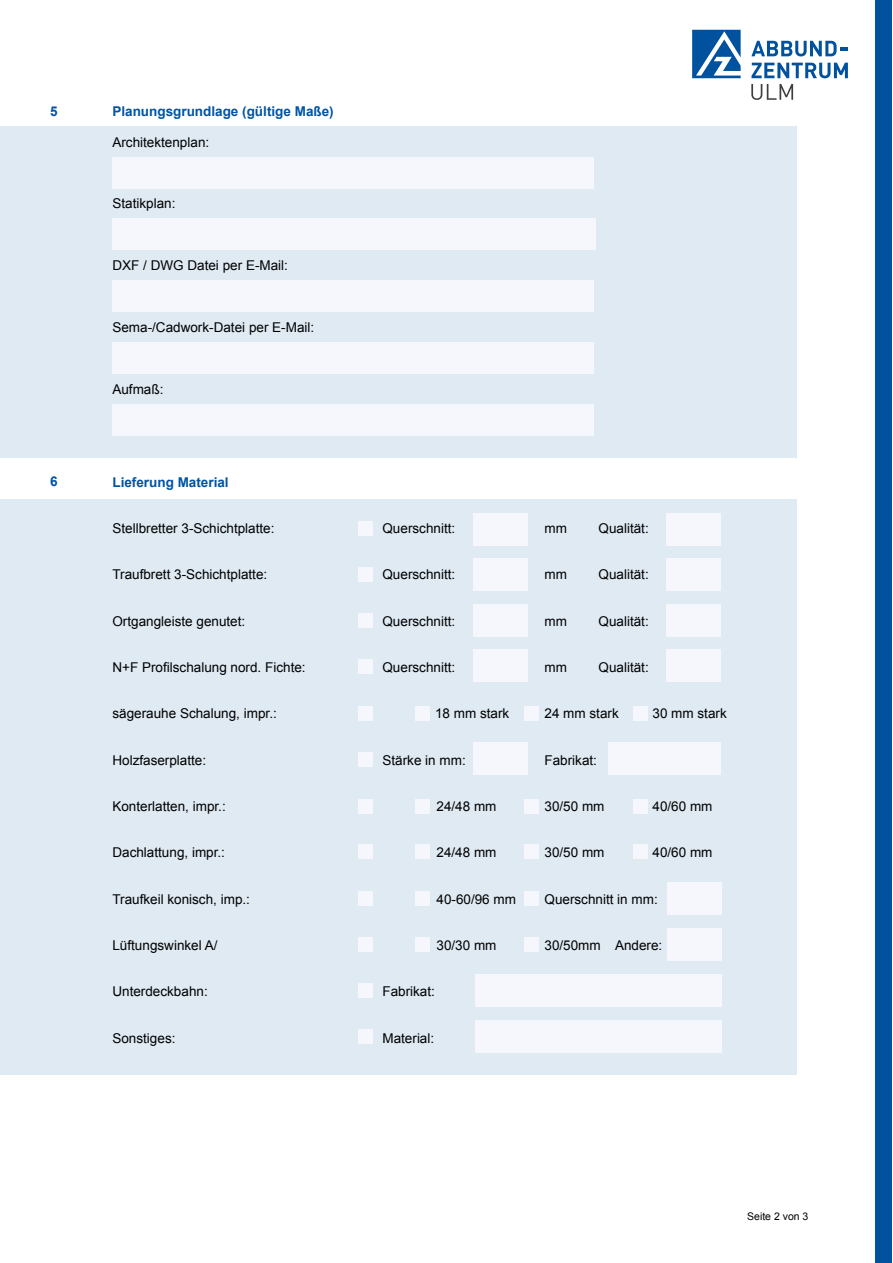
<style>
.page{position:relative;width:893px;height:1263px;background:#fff}
.page>*{position:absolute;margin:0;border:0;box-sizing:border-box;transform-origin:0 0}
.t1{font:13.5px "Arial";color:#000}
.t2{font:700 13.5px "Arial";color:#0054a3}
.t3{font:10.5px "Arial";color:#000}
</style>
<div class="page">
<svg style="left:692px;top:30px;width:49px;height:48px"></svg>
<svg style="left:751px;top:84px;width:42px;height:16px"></svg>
<svg style="left:751px;top:63px;width:97px;height:15px"></svg>
<svg style="left:751px;top:41px;width:97px;height:15px"></svg>
<div style="left:876px;top:0;width:16px;height:1263px;background:#00519e"></div>
<div style="left:0;top:499px;width:797px;height:575px;background:#dfeaf3"></div>
<div style="left:0;top:126px;width:797px;height:332px;background:#dfeaf3"></div>
<div style="left:112px;top:157px;width:482px;height:32px;background:#f5f7fc"></div>
<div style="left:112px;top:218px;width:483px;height:31px;background:#f5f7fc"></div>
<div style="left:112px;top:280px;width:482px;height:31px;background:#f5f7fc"></div>
<div style="left:112px;top:342px;width:482px;height:32px;background:#f5f7fc"></div>
<div style="left:112px;top:404px;width:482px;height:32px;background:#f5f7fc"></div>
<div style="left:473px;top:513px;width:55px;height:33px;background:#f5f7fc"></div>
<div style="left:358px;top:521px;width:15px;height:15px;background:#f5f7fc"></div>
<div style="left:358px;top:567px;width:15px;height:15px;background:#f5f7fc"></div>
<div style="left:358px;top:613px;width:15px;height:15px;background:#f5f7fc"></div>
<div style="left:358px;top:659px;width:15px;height:15px;background:#f5f7fc"></div>
<div style="left:473px;top:558px;width:55px;height:33px;background:#f5f7fc"></div>
<div style="left:473px;top:604px;width:55px;height:32px;background:#f5f7fc"></div>
<div style="left:473px;top:649px;width:55px;height:33px;background:#f5f7fc"></div>
<div style="left:666px;top:513px;width:55px;height:33px;background:#f5f7fc"></div>
<div style="left:666px;top:558px;width:55px;height:33px;background:#f5f7fc"></div>
<div style="left:666px;top:604px;width:55px;height:32px;background:#f5f7fc"></div>
<div style="left:666px;top:649px;width:55px;height:33px;background:#f5f7fc"></div>
<div style="left:358px;top:706px;width:15px;height:15px;background:#f5f7fc"></div>
<div style="left:525px;top:706px;width:14px;height:15px;background:#f5f7fc"></div>
<div style="left:633px;top:706px;width:14px;height:15px;background:#f5f7fc"></div>
<div style="left:358px;top:752px;width:15px;height:15px;background:#f5f7fc"></div>
<div style="left:473px;top:742px;width:55px;height:33px;background:#f5f7fc"></div>
<div style="left:608px;top:742px;width:113px;height:33px;background:#f5f7fc"></div>
<div style="left:416px;top:706px;width:14px;height:15px;background:#f5f7fc"></div>
<div style="left:358px;top:799px;width:15px;height:15px;background:#f5f7fc"></div>
<div style="left:525px;top:799px;width:14px;height:15px;background:#f5f7fc"></div>
<div style="left:633px;top:799px;width:14px;height:15px;background:#f5f7fc"></div>
<div style="left:416px;top:799px;width:14px;height:15px;background:#f5f7fc"></div>
<div style="left:358px;top:844px;width:15px;height:15px;background:#f5f7fc"></div>
<div style="left:525px;top:844px;width:14px;height:15px;background:#f5f7fc"></div>
<div style="left:633px;top:844px;width:14px;height:15px;background:#f5f7fc"></div>
<div style="left:416px;top:844px;width:14px;height:15px;background:#f5f7fc"></div>
<div style="left:358px;top:891px;width:15px;height:15px;background:#f5f7fc"></div>
<div style="left:525px;top:891px;width:14px;height:15px;background:#f5f7fc"></div>
<div style="left:416px;top:891px;width:14px;height:15px;background:#f5f7fc"></div>
<div style="left:358px;top:937px;width:15px;height:15px;background:#f5f7fc"></div>
<div style="left:525px;top:937px;width:14px;height:15px;background:#f5f7fc"></div>
<div style="left:416px;top:937px;width:14px;height:15px;background:#f5f7fc"></div>
<div style="left:667px;top:882px;width:54px;height:33px;background:#f5f7fc"></div>
<div style="left:667px;top:928px;width:54px;height:33px;background:#f5f7fc"></div>
<div style="left:358px;top:983px;width:15px;height:15px;background:#f5f7fc"></div>
<div style="left:358px;top:1029px;width:15px;height:15px;background:#f5f7fc"></div>
<div style="left:475px;top:974px;width:246px;height:33px;background:#f5f7fc"></div>
<div style="left:476px;top:1020px;width:246px;height:33px;background:#f5f7fc"></div>
<p class="t2" style="left:50px;top:102px;width:9px">5</p>
<p class="t2" style="left:50px;top:473px;width:9px">6</p>
<p class="t2" style="left:112px;top:102px;width:223px">Planungsgrundlage (gültige Maße)</p>
<p class="t1" style="left:112px;top:133px;width:98px">Architektenplan:</p>
<p class="t1" style="left:112px;top:195px;width:65px">Statikplan:</p>
<p class="t1" style="left:112px;top:257px;width:177px">DXF / DWG Datei per E-Mail:</p>
<p class="t1" style="left:112px;top:318px;width:203px">Sema-/Cadwork-Datei per E-Mail:</p>
<p class="t1" style="left:112px;top:380px;width:53px">Aufmaß:</p>
<p class="t2" style="left:112px;top:473px;width:118px">Lieferung Material</p>
<p class="t1" style="left:112px;top:519px;width:164px">Stellbretter 3-Schichtplatte:</p>
<p class="t1" style="left:382px;top:519px;width:74px">Querschnitt:</p>
<p class="t1" style="left:544px;top:519px;width:24px">mm</p>
<p class="t1" style="left:598px;top:519px;width:52px">Qualität:</p>
<p class="t1" style="left:112px;top:566px;width:156px">Traufbrett 3-Schichtplatte:</p>
<p class="t1" style="left:382px;top:566px;width:74px">Querschnitt:</p>
<p class="t1" style="left:544px;top:566px;width:24px">mm</p>
<p class="t1" style="left:598px;top:566px;width:52px">Qualität:</p>
<p class="t1" style="left:112px;top:612px;width:134px">Ortgangleiste genutet:</p>
<p class="t1" style="left:382px;top:612px;width:74px">Querschnitt:</p>
<p class="t1" style="left:544px;top:612px;width:24px">mm</p>
<p class="t1" style="left:598px;top:612px;width:52px">Qualität:</p>
<p class="t1" style="left:112px;top:658px;width:195px">N+F Profilschalung nord. Fichte:</p>
<p class="t1" style="left:382px;top:658px;width:74px">Querschnitt:</p>
<p class="t1" style="left:544px;top:658px;width:24px">mm</p>
<p class="t1" style="left:598px;top:658px;width:52px">Qualität:</p>
<p class="t1" style="left:112px;top:705px;width:166px">sägerauhe Schalung, impr.:</p>
<p class="t1" style="left:435px;top:705px;width:76px">18 mm stark</p>
<p class="t1" style="left:544px;top:705px;width:76px">24 mm stark</p>
<p class="t1" style="left:652px;top:705px;width:76px">30 mm stark</p>
<p class="t1" style="left:112px;top:751px;width:95px">Holzfaserplatte:</p>
<p class="t1" style="left:382px;top:751px;width:85px">Stärke in mm:</p>
<p class="t1" style="left:544px;top:751px;width:54px">Fabrikat:</p>
<p class="t1" style="left:112px;top:797px;width:115px">Konterlatten, impr.:</p>
<p class="t1" style="left:436px;top:797px;width:62px">24/48 mm</p>
<p class="t1" style="left:544px;top:797px;width:62px">30/50 mm</p>
<p class="t1" style="left:652px;top:797px;width:62px">40/60 mm</p>
<p class="t1" style="left:112px;top:844px;width:114px">Dachlattung, impr.:</p>
<p class="t1" style="left:436px;top:844px;width:62px">24/48 mm</p>
<p class="t1" style="left:544px;top:844px;width:62px">30/50 mm</p>
<p class="t1" style="left:652px;top:844px;width:62px">40/60 mm</p>
<p class="t1" style="left:112px;top:890px;width:139px">Traufkeil konisch, imp.:</p>
<p class="t1" style="left:436px;top:890px;width:81px">40-60/96 mm</p>
<p class="t1" style="left:544px;top:890px;width:115px">Querschnitt in mm:</p>
<p class="t1" style="left:112px;top:936px;width:107px">Lüftungswinkel A/</p>
<p class="t1" style="left:436px;top:936px;width:62px">30/30 mm</p>
<p class="t1" style="left:544px;top:936px;width:119px">30/50mm Andere:</p>
<p class="t1" style="left:112px;top:983px;width:97px">Unterdeckbahn:</p>
<p class="t1" style="left:382px;top:983px;width:54px">Fabrikat:</p>
<p class="t1" style="left:112px;top:1029px;width:65px">Sonstiges:</p>
<p class="t1" style="left:382px;top:1029px;width:53px">Material:</p>
<p class="t3" style="left:747px;top:1209px;width:63px">Seite 2 von 3</p>
</div>
